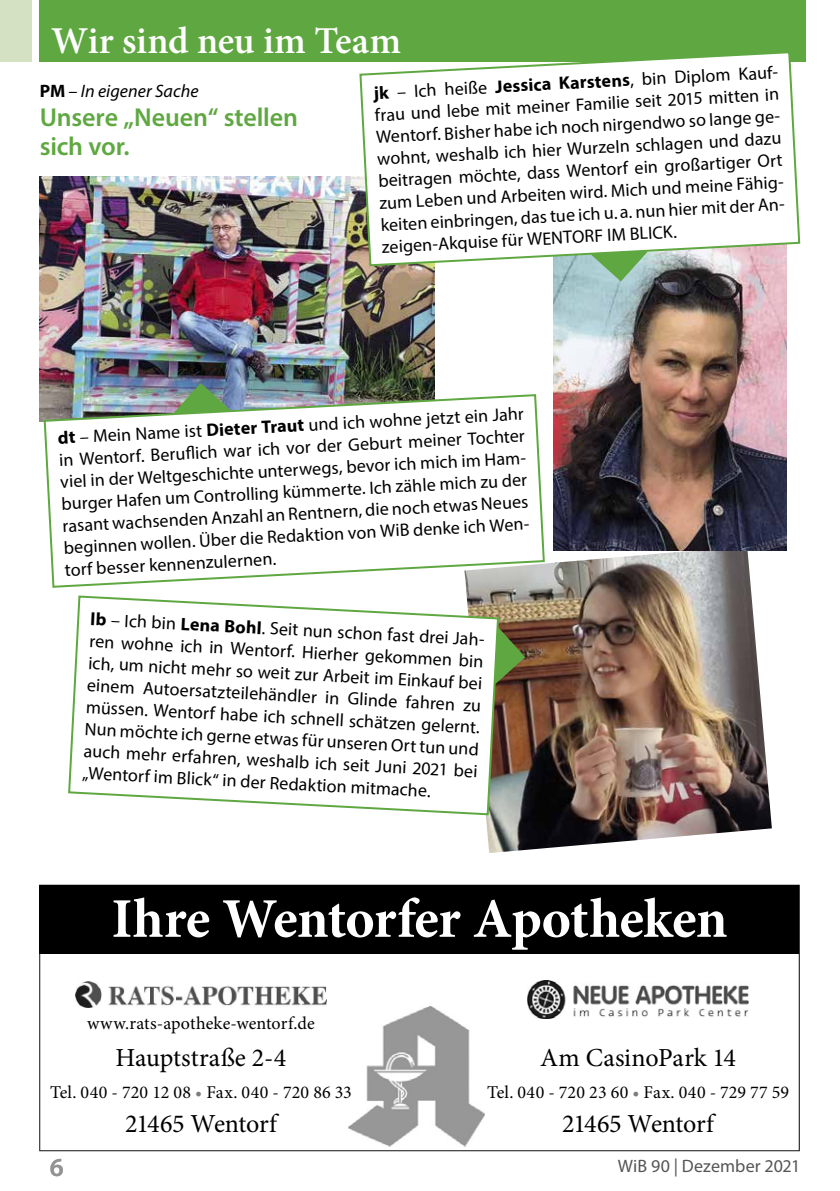
<style>
.page{position:relative;width:840px;height:1191px;background:#fff}
.page>*{position:absolute;margin:0;border:0;box-sizing:border-box;transform-origin:0 0}
.t1{font:700 56px "Minion Pro";letter-spacing:-.015em;color:#fff}
.t2{font:600 38px "Minion Pro";letter-spacing:-.01em;color:#fff}
.t3{font:26px "Minion Pro";letter-spacing:-.01em;color:#000}
.t4{font:600 26px/29px "Myriad Pro";letter-spacing:-.005em;color:#5fa841}
.t5{font:600 26px "Myriad Pro";color:#939393}
.t6{font:18px/22px "Myriad Pro";color:#000}
.t7{font:18px "Minion Pro";letter-spacing:.005em;color:#000}
.t8{font:18px "Myriad Pro";letter-spacing:.005em;color:#555}
.t9{font:italic 18px "Myriad Pro";letter-spacing:.005em;color:#000}
.s1{font-weight:700;font-style:normal}
.s2{font-weight:700}
.s3{color:#7c7c7c}
</style>
<div class="page">
<div style="left:0;top:0;width:31px;height:62px;background:#d4e2c3"></div>
<div style="left:40px;top:0;width:765px;height:62px;background:#5fa841"></div>
<img style="left:466px;top:551px;width:305px;height:302px">
<img style="left:40px;top:176px;width:394px;height:245px">
<img style="left:553px;top:267px;width:232px;height:284px">
<svg style="left:43px;top:393px;width:502px;height:196px"></svg>
<svg style="left:68px;top:594px;width:432px;height:222px"></svg>
<svg style="left:358px;top:53px;width:442px;height:214px"></svg>
<svg style="left:589px;top:249px;width:61px;height:34px;background:#8fbf93"></svg>
<svg style="left:172px;top:382px;width:61px;height:33px;background:#6f9979"></svg>
<svg style="left:492px;top:624px;width:34px;height:61px;background:#6c7a46"></svg>
<svg style="left:39px;top:884px;width:760px;height:267px"></svg>
<div style="left:40px;top:885px;width:758px;height:68px;background:#000"></div>
<img style="left:527px;top:981px;width:220px;height:37px">
<img style="left:76px;top:981px;width:250px;height:26px">
<h2 class="t2" style="left:51px;top:15px;width:351px">Wir sind neu im Team</h2>
<p class="t9" style="left:40px;top:80px;width:160px"><span class="s1">PM</span> – In eigener Sache</p>
<h3 class="t4" style="left:40px;top:102px;width:260px">Unsere „Neuen“ stellen sich vor.</h3>
<p class="t6" style="left:373px;top:82px;width:409px;rotate:-3deg"><span class="s2">jk</span> – Ich heiße <span class="s2">Jessica Karstens</span>, bin Diplom Kauf&shy;frau und lebe mit meiner Familie seit 2015 mitten in Wentorf. Bisher habe ich noch nirgendwo so lange ge&shy;wohnt, weshalb ich hier Wurzeln schlagen und dazu beitragen möchte, dass Wentorf ein großartiger Ort zum Leben und Arbeiten wird. Mich und meine Fähig&shy;keiten einbringen, das tue ich u. a. nun hier mit der An&shy;zeigen-Akquise für WENTORF IM BLICK.</p>
<p class="t6" style="left:57px;top:427px;width:471px;rotate:-3deg"><span class="s2">dt</span> – Mein Name ist <span class="s2">Dieter Traut</span> und ich wohne jetzt ein Jahr in Wentorf. Berufl ich war ich vor der Geburt meiner Tochter viel in der Weltgeschichte unterwegs, bevor ich mich im Ham&shy;burger Hafen um Controlling kümmerte. Ich zähle mich zu der rasant wachsenden Anzahl an Rentnern, die noch etwas Neues beginnen wollen. Über die Redaktion von WiB denke ich Wen&shy;torf besser kennenzulernen.</p>
<p class="t6" style="left:91px;top:607px;width:396px;text-align:justify;rotate:3deg"><span class="s2">lb</span> – Ich bin <span class="s2">Lena Bohl</span>. Seit nun schon fast drei Jah&shy;ren wohne ich in Wentorf. Hierher gekommen bin ich, um nicht mehr so weit zur Arbeit im Einkauf bei einem Autoersatzteilehändler in Glinde fahren zu müssen. Wentorf habe ich schnell schätzen gelernt.<br>Nun möchte ich gerne etwas für unseren Ort tun und auch mehr erfahren, weshalb ich seit Juni 2021 bei „Wentorf im Blick“ in der Redaktion mitmache.</p>
<h1 class="t1" style="left:111px;top:879px;width:617px">Ihre Wentorfer Apotheken</h1>
<p class="t7" style="left:87px;top:1011px;width:229px">www.rats-apotheke-wentorf.de</p>
<h3 class="t3" style="left:115px;top:1040px;width:172px">Hauptstraße 2-4</h3>
<p class="t7" style="left:50px;top:1080px;width:303px">Tel. 040 - 720 12 08 <span class="s3">•</span> Fax. 040 - 720 86 33</p>
<h3 class="t3" style="left:125px;top:1106px;width:153px">21465 Wentorf</h3>
<h3 class="t3" style="left:540px;top:1040px;width:197px">Am CasinoPark 14</h3>
<p class="t7" style="left:486px;top:1080px;width:303px">Tel. 040 - 720 23 60 <span class="s3">•</span> Fax. 040 - 729 77 59</p>
<h3 class="t3" style="left:562px;top:1106px;width:153px">21465 Wentorf</h3>
<h3 class="t5" style="left:50px;top:1151px;width:15px">6</h3>
<p class="t8" style="left:617px;top:1154px;width:184px">WiB 90 | Dezember 2021</p>
</div>
